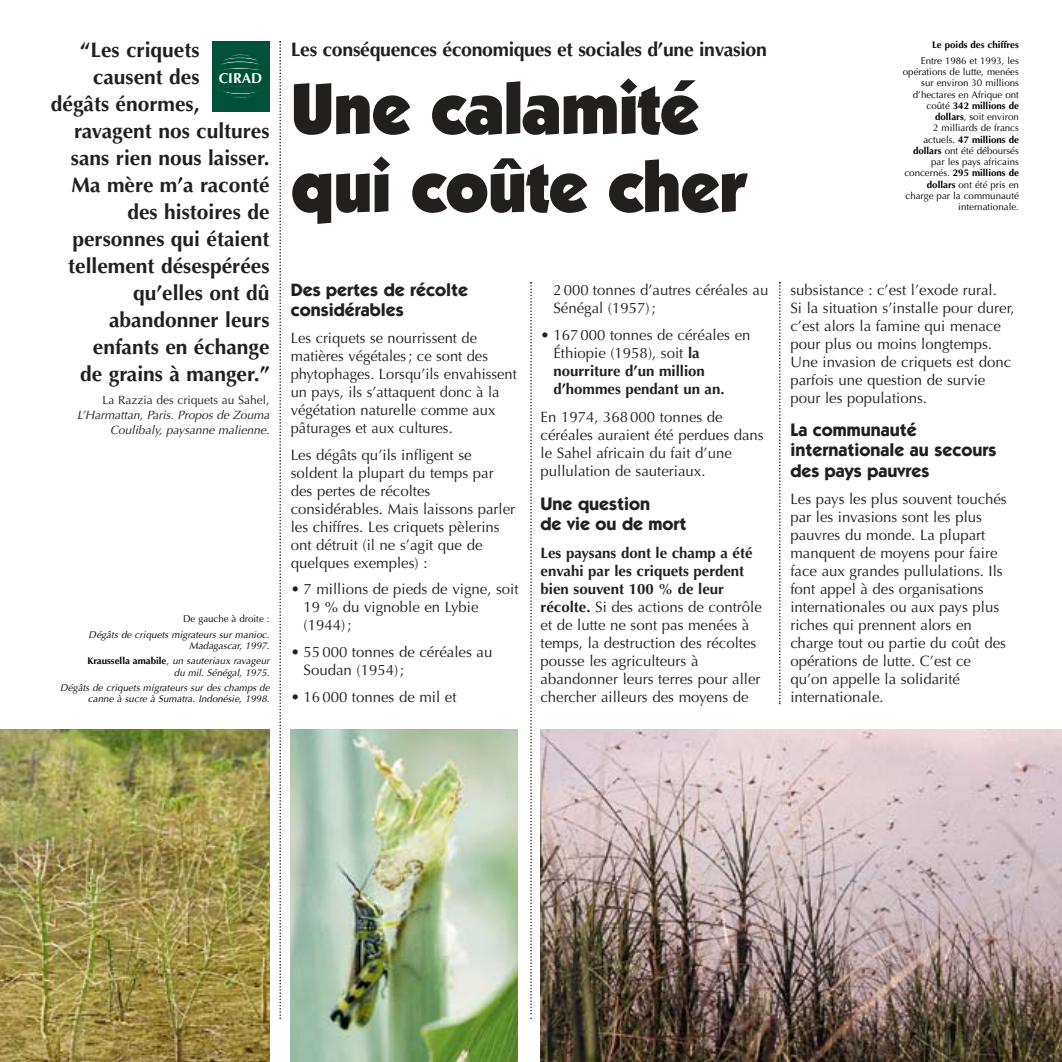
<style>
.page{position:relative;width:1062px;height:1062px;background:#fff}
.page>*{position:absolute;margin:0;border:0;box-sizing:border-box;transform-origin:0 0}
.t1{font:900 72px/78px "Itc Kabel";letter-spacing:-.015em;color:#231f1f}
.t2{font:700 21px "Optima";color:#231f1f}
.t3{font:700 19.5px "Optima";letter-spacing:-.015em;color:#231f1f}
.t4{font:700 18px/20.2px "Itc Kabel";color:#231f1f}
.t5{font:15px/18px "Optima";color:#231f1f}
.t6{font:700 14.25px "Optima";color:#fff}
.t7{font:italic 12px/15px "Optima";color:#231f1f;text-align:right}
.t8{font:12px "Optima";color:#231f1f}
.t9{font:9.75px/11.2px "Optima";color:#000;text-align:right}
.t10{font:italic 9.75px/11.2px "Optima";letter-spacing:.01em;color:#000;text-align:right}
.t11{font:700 9.75px "Optima";color:#000}
.s1{font-weight:700;font-style:normal}
.s2{font-weight:700}
</style>
<div class="page">
<svg style="left:279px;top:41px;width:2px;height:978px"></svg>
<svg style="left:530px;top:282px;width:2px;height:737px"></svg>
<svg style="left:779px;top:282px;width:2px;height:422px"></svg>
<div style="left:212px;top:41px;width:58px;height:70px;background:#00513a"></div>
<svg style="left:219px;top:84px;width:41px;height:16px"></svg>
<svg style="left:219px;top:54px;width:44px;height:18px"></svg>
<img style="left:291px;top:730px;width:227px;height:332px">
<img style="left:0;top:730px;width:270px;height:332px">
<img style="left:541px;top:730px;width:521px;height:332px">
<h2 class="t2" style="left:80px;top:41px;width:121px">“Les criquets</h2>
<h2 class="t2" style="left:93px;top:68px;width:108px">causent des</h2>
<h2 class="t2" style="left:51px;top:95px;width:150px">dégâts énormes,</h2>
<h2 class="t2" style="left:74px;top:122px;width:197px">ravagent nos cultures</h2>
<h2 class="t2" style="left:71px;top:149px;width:200px">sans rien nous laisser.</h2>
<h2 class="t2" style="left:72px;top:176px;width:200px">Ma mère m’a raconté</h2>
<h2 class="t2" style="left:127px;top:203px;width:144px">des histoires de</h2>
<h2 class="t2" style="left:72px;top:230px;width:199px">personnes qui étaient</h2>
<h2 class="t2" style="left:68px;top:257px;width:203px">tellement désespérées</h2>
<h2 class="t2" style="left:133px;top:284px;width:138px">qu’elles ont dû</h2>
<h2 class="t2" style="left:109px;top:311px;width:162px">abandonner leurs</h2>
<h2 class="t2" style="left:93px;top:338px;width:178px">enfants en échange</h2>
<h2 class="t2" style="left:80px;top:365px;width:191px">de grains à manger.”</h2>
<p class="t8" style="left:103px;top:395px;width:169px">La Razzia des criquets au Sahel,</p>
<p class="t7" style="left:77px;top:409px;width:194px">L’Harmattan, Paris. Propos de Zouma<br>Coulibaly, paysanne malienne.</p>
<p class="t6" style="left:219px;top:72px;width:45px">CIRAD</p>
<p class="t9" style="left:183px;top:614px;width:88px">De gauche à droite :</p>
<p class="t10" style="left:89px;top:630px;width:182px">Dégâts de criquets migrateurs sur manioc.<br>Madagascar, 1997.</p>
<p class="t10" style="left:87px;top:656px;width:184px"><span class="s1">Kraussella amabile</span>, un sauteriaux ravageur du mil. Sénégal, 1975.</p>
<p class="t10" style="left:60px;top:683px;width:211px">Dégâts de criquets migrateurs sur des champs de canne à sucre à Sumatra. Indonésie, 1998.</p>
<h3 class="t3" style="left:291px;top:41px;width:478px">Les conséquences économiques et sociales d’une invasion</h3>
<h1 class="t1" style="left:291px;top:75px;width:457px">Une calamité qui coûte cher</h1>
<p class="t4" style="left:291px;top:281px;width:179px">Des pertes de récolte considérables</p>
<p class="t5" style="left:291px;top:331px;width:228px">Les criquets se nourrissent de matières végétales ; ce sont des phytophages. Lorsqu’ils envahissent un pays, ils s’attaquent donc à la végétation naturelle comme aux pâturages et aux cultures.</p>
<p class="t5" style="left:291px;top:447px;width:226px">Les dégâts qu’ils infligent se soldent la plupart du temps par des pertes de récoltes considérables. Mais laissons parler les chiffres. Les criquets pèlerins ont détruit (il ne s’agit que de quelques exemples) :</p>
<p class="t5" style="left:304px;top:582px;width:217px;text-indent:-13px">• 7 millions de pieds de vigne, soit<br>19 % du vignoble en Lybie (1944) ;</p>
<p class="t5" style="left:304px;top:644px;width:190px;text-indent:-13px">• 55000 tonnes de céréales au<br>Soudan (1954) ;</p>
<p class="t5" style="left:291px;top:689px;width:167px">• 16000 tonnes de mil et</p>
<p class="t5" style="left:553px;top:282px;width:217px">2000 tonnes d’autres céréales au<br>Sénégal (1957) ;</p>
<p class="t5" style="left:553px;top:328px;width:199px;text-indent:-13px">• 167 000 tonnes de céréales en<br>Éthiopie (1958), soit <span class="s2">la nourriture d’un million d’hommes pendant un an.</span></p>
<p class="t5" style="left:541px;top:409px;width:225px">En 1974, 368 000 tonnes de céréales auraient été perdues dans le Sahel africain du fait d’une pullulation de sauteriaux.</p>
<p class="t4" style="left:541px;top:495px;width:147px">Une question<br>de vie ou de mort</p>
<p class="t5" style="left:541px;top:545px;width:223px"><span class="s2">Les paysans dont le champ a été envahi par les criquets perdent bien souvent 100 % de leur récolte.</span> Si des actions de contrôle et de lutte ne sont pas menées à temps, la destruction des récoltes pousse les agriculteurs à abandonner leurs terres pour aller chercher ailleurs des moyens de</p>
<p class="t11" style="left:932px;top:41px;width:88px">Le poids des chiffres</p>
<p class="t9" style="left:903px;top:56px;width:118px">Entre 1986 et 1993, les opérations de lutte, menées sur environ 30 millions d’hectares en Afrique ont coûté <span class="s2">342 millions de dollars</span>, soit environ<br>2 milliards de francs actuels. <span class="s2">47 millions de dollars</span> ont été déboursés par les pays africains concernés. <span class="s2">295 millions de dollars</span> ont été pris en charge par la communauté internationale.</p>
<p class="t5" style="left:790px;top:282px;width:226px">subsistance : c’est l’exode rural.<br>Si la situation s’installe pour durer, c’est alors la famine qui menace pour plus ou moins longtemps.<br>Une invasion de criquets est donc parfois une question de survie pour les populations.</p>
<p class="t4" style="left:790px;top:421px;width:208px">La communauté internationale au secours des pays pauvres</p>
<p class="t5" style="left:790px;top:491px;width:218px">Les pays les plus souvent touchés par les invasions sont les plus pauvres du monde. La plupart manquent de moyens pour faire face aux grandes pullulations. Ils font appel à des organisations internationales ou aux pays plus riches qui prennent alors en charge tout ou partie du coût des opérations de lutte. C’est ce qu’on appelle la solidarité internationale.</p>
</div>
